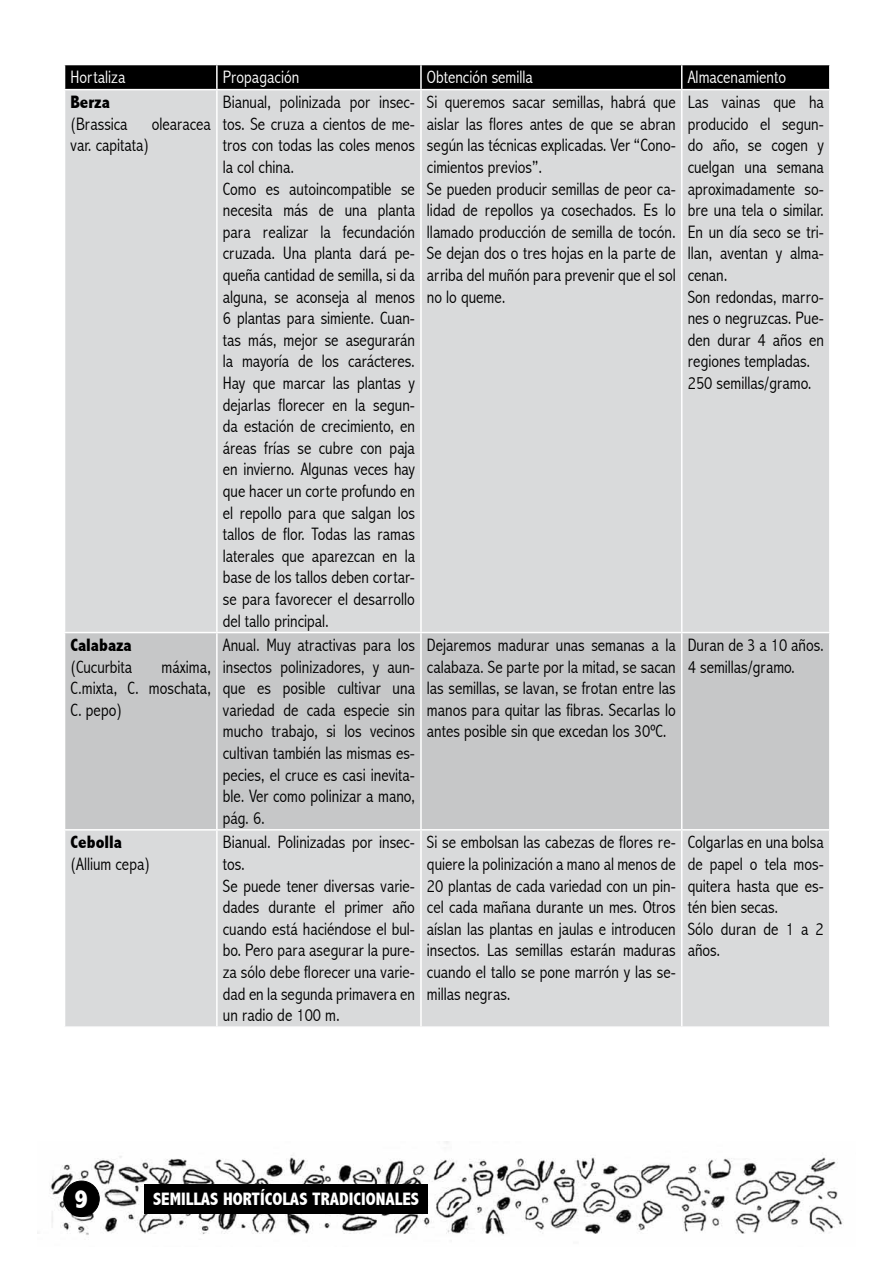
<style>
.page{position:relative;width:893px;height:1263px;background:#fff}
.page>*{position:absolute;margin:0;border:0;box-sizing:border-box;transform-origin:0 0}
.t1{font:800 condensed 27px "Abadi";color:#fff}
.t2{font:300 condensed 18px/21.6px "Abadi";color:#000}
.t3{font:300 condensed 18px "Abadi";color:#fff}
.t4{font:800 condensed 18px "Abadi";color:#fff}
.t5{font:800 condensed 18px "Abadi";color:#000}
</style>
<div class="page">
<div style="left:65px;top:90px;width:764px;height:936px;background:#d9dadb"></div>
<div style="left:65px;top:633px;width:764px;height:196px;background:#c6c7c8"></div>
<svg style="left:64px;top:65px;width:765px;height:24px;background:#060606"></svg>
<hr style="left:216px;top:90px;width:2px;height:542px;background:#fff">
<hr style="left:420px;top:90px;width:2px;height:542px;background:#fff">
<hr style="left:681px;top:90px;width:1px;height:542px;background:#fff">
<hr style="left:64px;top:632px;width:153px;height:1px;background:#fff">
<hr style="left:217px;top:632px;width:204px;height:1px;background:#fff">
<hr style="left:216px;top:633px;width:2px;height:196px;background:#fff">
<hr style="left:421px;top:632px;width:261px;height:1px;background:#fff">
<hr style="left:420px;top:633px;width:2px;height:196px;background:#fff">
<hr style="left:682px;top:632px;width:149px;height:1px;background:#fff">
<hr style="left:681px;top:633px;width:1px;height:196px;background:#fff">
<hr style="left:64px;top:829px;width:153px;height:1px;background:#fff">
<hr style="left:217px;top:829px;width:204px;height:1px;background:#fff">
<hr style="left:216px;top:830px;width:2px;height:196px;background:#fff">
<hr style="left:421px;top:829px;width:261px;height:1px;background:#fff">
<hr style="left:420px;top:830px;width:2px;height:196px;background:#fff">
<hr style="left:682px;top:829px;width:149px;height:1px;background:#fff">
<hr style="left:681px;top:830px;width:1px;height:196px;background:#fff">
<img style="left:37px;top:1141px;width:806px;height:94px">
<div style="left:145px;top:1184px;width:283px;height:29px;background:#000"></div>
<div style="left:64px;top:1181px;width:35px;height:35px;background:#000;border-radius:50%"></div>
<div style="left:64px;top:1181px;width:35px;height:36px;border:1px solid #000;border-radius:50%"></div>
<p class="t3" style="left:71px;top:67px;width:56px">Hortaliza</p>
<p class="t3" style="left:223px;top:67px;width:78px">Propagación</p>
<p class="t3" style="left:427px;top:67px;width:107px">Obtención semilla</p>
<p class="t3" style="left:688px;top:67px;width:100px">Almacenamiento</p>
<p class="t5" style="left:71px;top:92px;width:41px">Berza</p>
<p class="t2" style="left:71px;top:113px;width:59px">(Brassica</p>
<p class="t2" style="left:152px;top:113px;width:61px">olearacea</p>
<p class="t2" style="left:71px;top:134px;width:80px">var. capitata)</p>
<p class="t2" style="left:223px;top:91px;width:194px">Bianual, polinizada por insec&shy;tos. Se cruza a cientos de me&shy;tros con todas las coles menos la col china.<br>Como es autoincompatible se necesita más de una planta para realizar la fecundación cruzada. Una planta dará pe&shy;queña cantidad de semilla, si da alguna, se aconseja al menos<br>6 plantas para simiente. Cuan&shy;tas más, mejor se asegurarán la mayoría de los carácteres.<br>Hay que marcar las plantas y dejarlas florecer en la segun&shy;da estación de crecimiento, en áreas frías se cubre con paja en invierno. Algunas veces hay que hacer un corte profundo en el repollo para que salgan los tallos de flor. Todas las ramas laterales que aparezcan en la base de los tallos deben cortar&shy;se para favorecer el desarrollo del tallo principal.</p>
<p class="t2" style="left:427px;top:91px;width:250px">Si queremos sacar semillas, habrá que aislar las flores antes de que se abran según las técnicas explicadas. Ver “Cono&shy;cimientos previos”.<br>Se pueden producir semillas de peor ca&shy;lidad de repollos ya cosechados. Es lo llamado producción de semilla de tocón.<br>Se dejan dos o tres hojas en la parte de arriba del muñón para prevenir que el sol no lo queme.</p>
<p class="t2" style="left:688px;top:91px;width:138px">Las vainas que ha producido el segun&shy;do año, se cogen y cuelgan una semana aproximadamente so&shy;bre una tela o similar.<br>En un día seco se tri&shy;llan, aventan y alma&shy;cenan.<br>Son redondas, marro&shy;nes o negruzcas. Pue&shy;den durar 4 años en regiones templadas.<br>250 semillas/gramo.</p>
<p class="t5" style="left:71px;top:635px;width:63px">Calabaza</p>
<p class="t2" style="left:71px;top:656px;width:63px">(Cucurbita</p>
<p class="t2" style="left:71px;top:656px;width:142px;text-align:justify;text-indent:91px">máxima, C.mixta, C. moschata, C. pepo)</p>
<p class="t5" style="left:71px;top:832px;width:53px">Cebolla</p>
<p class="t2" style="left:71px;top:853px;width:81px">(Allium cepa)</p>
<p class="t2" style="left:223px;top:634px;width:194px;text-align:justify">Anual. Muy atractivas para los insectos polinizadores, y aun&shy;que es posible cultivar una variedad de cada especie sin mucho trabajo, si los vecinos cultivan también las mismas es&shy;pecies, el cruce es casi inevita&shy;ble. Ver como polinizar a mano, pág. 6.</p>
<p class="t2" style="left:427px;top:634px;width:250px;text-align:justify">Dejaremos madurar unas semanas a la calabaza. Se parte por la mitad, se sacan las semillas, se lavan, se frotan entre las manos para quitar las fibras. Secarlas lo antes posible sin que excedan los 30ºC.</p>
<p class="t2" style="left:688px;top:634px;width:138px">Duran de 3 a 10 años.<br>4 semillas/gramo.</p>
<p class="t2" style="left:223px;top:831px;width:194px">Bianual. Polinizadas por insec&shy;tos.<br>Se puede tener diversas varie&shy;dades durante el primer año cuando está haciéndose el bul&shy;bo. Pero para asegurar la pure&shy;za sólo debe florecer una varie&shy;dad en la segunda primavera en un radio de 100 m.</p>
<p class="t2" style="left:427px;top:831px;width:250px;text-align:justify">Si se embolsan las cabezas de flores re&shy;quiere la polinización a mano al menos de 20 plantas de cada variedad con un pin&shy;cel cada mañana durante un mes. Otros aíslan las plantas en jaulas e introducen insectos. Las semillas estarán maduras cuando el tallo se pone marrón y las se&shy;millas negras.</p>
<p class="t2" style="left:688px;top:831px;width:138px">Colgarlas en una bolsa de papel o tela mos&shy;quitera hasta que es&shy;tén bien secas.<br>Sólo duran de 1 a 2 años.</p>
<h1 class="t1" style="left:75px;top:1183px;width:15px">9</h1>
<p class="t4" style="left:153px;top:1188px;width:267px">SEMILLAS HORTÍCOLAS TRADICIONALES</p>
</div>
